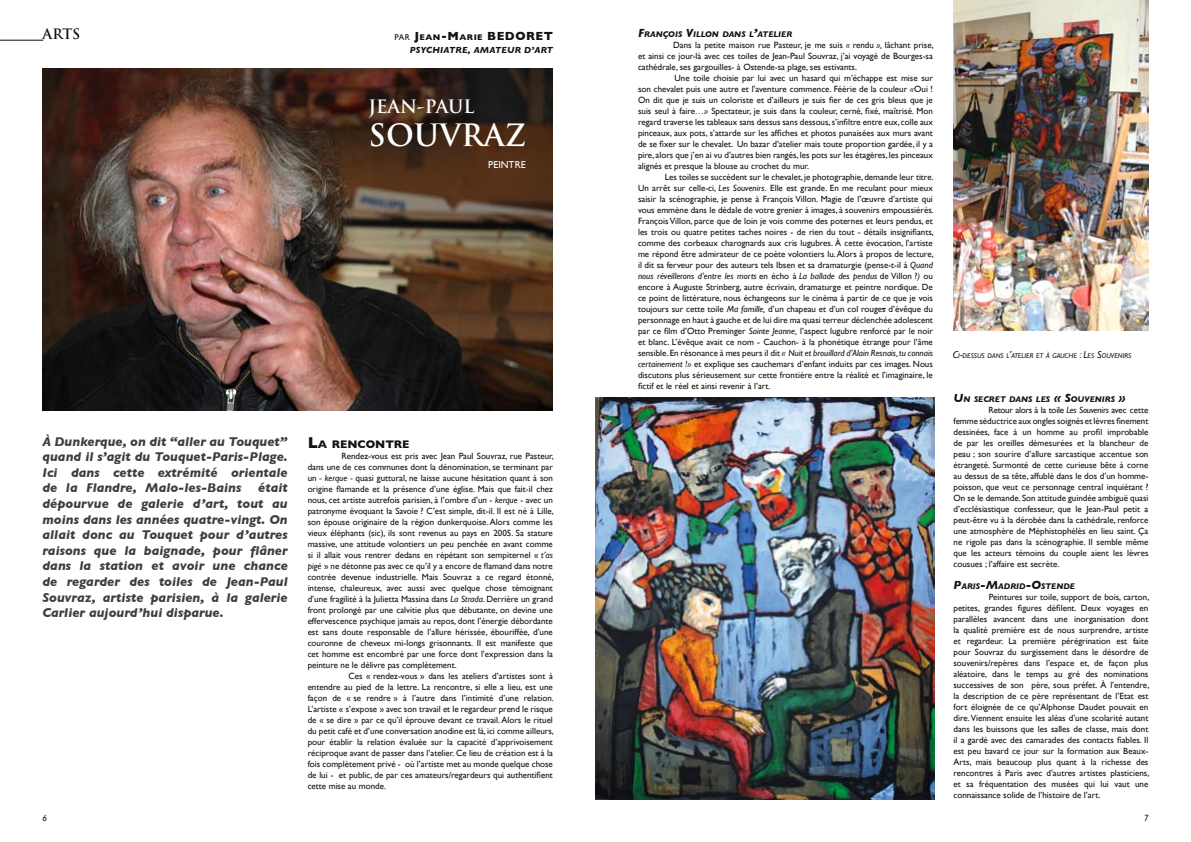
<style>
.page{position:relative;width:1191px;height:842px;background:#fff}
.page>*{position:absolute;margin:0;border:0;box-sizing:border-box;transform-origin:0 0}
.Titre_1{font:700 30px "Trajan Pro";color:#fff}
.Titre_1-2{font:700 18px "Trajan Pro";color:#fff}
.t1{font:700 14px "Trajan Pro";color:#111212}
.t2{font:italic 700 13px/15.6px "Gill Sans";color:#3e3e3d;text-align:justify}
.t3{font:700 12px "Gill Sans";letter-spacing:.04em;color:#111212}
.t4{font:700 11.2px "Gill Sans";color:#111212}
.Titre_1-3{font:10px "Gill Sans";color:#fff}
.t5{font:9px/11px "Gill Sans";color:#111212;text-align:justify}
.t6{font:italic 700 9px "Gill Sans";letter-spacing:.025em;color:#111212}
.t7{font:italic 9px "Gill Sans";color:#111212}
.t8{font:italic 700 8.4px "Gill Sans";color:#111212}
.Infos_agenda{font:italic 7px "Gill Sans";color:#111212}
.s1{font-weight:400;font-size:8.4px}
.s2{font-size:8.4px}
.s3{font-size:16px}
.s4{font-style:italic}
.s5{font-size:12px}
.s6{font-size:10px}
</style>
<div class="page">
<img style="left:43px;top:69px;width:510px;height:341px">
<hr style="left:0;top:40px;width:43px;height:1px;background:#111212">
<img style="left:953px;top:0;width:195px;height:330px">
<img style="left:595px;top:398px;width:339px;height:402px">
<p class="t1" style="left:43px;top:25px;width:39px">ARTS</p>
<p class="t3" style="left:394px;top:29px;width:160px"><span class="s1">PAR</span> J<span class="s2">EAN</span>-M<span class="s2">ARIE</span> BEDORET</p>
<p class="t6" style="left:410px;top:45px;width:145px">PSYCHIATRE, AMATEUR D’ART</p>
<p class="Titre_1-2" style="left:369px;top:95px;width:107px">JEAN-PAUL</p>
<p class="Titre_1" style="left:369px;top:116px;width:159px">SOUVRAZ</p>
<p class="Titre_1-3" style="left:488px;top:158px;width:39px">PEINTRE</p>
<p class="t2" style="left:43px;top:433px;width:247px">À Dunkerque, on dit “aller au Touquet” quand il s’agit du Touquet-Paris-Plage.<br>Ici dans cette extrémité orientale de la Flandre, Malo-les-Bains</p>
<p class="t2" style="left:43px;top:480px;width:247px;text-indent:216px">était dépourvue de galerie d’art, tout au moins dans les années quatre-vingt. On allait donc au Touquet pour d’autres raisons que la baignade, pour flâner dans la station et avoir une chance de regarder des toiles de Jean-Paul Souvraz, artiste parisien, à la galerie Carlier aujourd’hui disparue.</p>
<p class="t7" style="left:43px;top:812px;width:6px">6</p>
<p class="t4" style="left:308px;top:437px;width:103px"><span class="s3">L</span>A RENCONTRE</p>
<p class="t5" style="left:308px;top:450px;width:248px;text-indent:34px">Rendez-vous est pris avec Jean Paul Souvraz, rue Pasteur, dans une de ces communes dont la dénomination, se terminant par un <span class="s4">- kerque -</span> quasi guttural, ne laisse aucune hésitation quant à son origine flamande et la présence d’une église. Mais que fait-il chez nous, cet artiste autrefois parisien, à l’ombre d’un - <span class="s4">kerque</span> - avec un patronyme évoquant la Savoie ? C’est simple, dit-il. Il est né à Lille, son épouse originaire de la région dunkerquoise. Alors comme les vieux éléphants (sic), ils sont revenus au pays en 2005. Sa stature massive, une attitude volontiers un peu penchée en avant comme si il allait vous rentrer dedans en répétant son sempiternel « <span class="s4">t’as pigé</span> » ne détonne pas avec ce qu’il y a encore de flamand dans notre contrée devenue industrielle. Mais Souvraz a ce regard étonné, intense, chaleureux, avec aussi avec quelque chose témoignant d’une fragilité à la Julietta Massina dans <span class="s4">La Strada</span>. Derrière un grand front prolongé par une calvitie plus que débutante, on devine une effervescence psychique jamais au repos, dont l’énergie débordante est sans doute responsable de l’allure hérissée, ébouriffée, d’une couronne de cheveux mi-longs grisonnants. Il est manifeste que cet homme est encombré par une force dont l’expression dans la peinture ne le délivre pas complètement.</p>
<p class="t5" style="left:308px;top:670px;width:248px;text-indent:41px">Ces « rendez-vous » dans les ateliers d’artistes sont à entendre au pied de la lettre. La rencontre, si elle a lieu, est une façon de « se rendre » à l’autre dans l’intimité d’une relation.<br>L’artiste « s’expose » avec son travail et le regardeur prend le risque de « se dire » par ce qu’il éprouve devant ce travail. Alors le rituel du petit café et d’une conversation anodine est là, ici comme ailleurs, pour établir la relation évaluée sur la capacité d’apprivoisement réciproque avant de passer dans l’atelier. Ce lieu de création est à la fois complètement privé - où l’artiste met au monde quelque chose de lui - et public, de par ces amateurs/regardeurs qui authentifient cette mise au monde.</p>
<p class="t8" style="left:638px;top:29px;width:156px"><span class="s5">F</span>RANÇOIS <span class="s5">V</span>ILLON DANS L<span class="s5">’</span>ATELIER</p>
<p class="t5" style="left:638px;top:39px;width:297px;text-indent:35px">Dans la petite maison rue Pasteur, je me suis <span class="s4">«</span> rendu <span class="s4">»,</span> lâchant prise, et ainsi ce jour-là avec ces toiles de Jean-Paul Souvraz, j’ai voyagé de Bourges-sa cathédrale, ses gargouilles- à Ostende-sa plage, ses estivants.</p>
<p class="t5" style="left:638px;top:72px;width:296px;text-indent:36px">Une toile choisie par lui avec un hasard qui m’échappe est mise sur son chevalet puis une autre et l’aventure commence. Féérie de la couleur <span class="s4">«</span>Oui !<br>On dit que je suis un coloriste et d’ailleurs je suis fier de ces gris bleus que je suis seul à faire<span class="s4">…»</span> Spectateur, je suis dans la couleur, cerné, fixé, maîtrisé. Mon regard traverse les tableaux sans dessus sans dessous, s’infiltre entre eux, colle aux pinceaux, aux pots, s’attarde sur les affiches et photos punaisées aux murs avant de se fixer sur le chevalet. Un bazar d’atelier mais toute proportion gardée, il y a pire, alors que j’en ai vu d’autres bien rangés, les pots sur les étagères, les pinceaux alignés et presque la blouse au crochet du mur.</p>
<p class="t5" style="left:638px;top:171px;width:297px;text-indent:27px">Les toiles se succèdent sur le chevalet, je photographie, demande leur titre.<br>Un arrêt sur celle-ci, <span class="s4">Les Souvenirs.</span> Elle est grande. En me reculant pour mieux saisir la scénographie, je pense à François Villon. Magie de l’œuvre d’artiste qui vous emmène dans le dédale de votre grenier à images, à souvenirs empoussiérés.<br>François Villon, parce que de loin je vois comme des poternes et leurs pendus, et les trois ou quatre petites taches noires - de rien du tout - détails insignifiants, comme des corbeaux charognards aux cris lugubres. À cette évocation, l’artiste me répond être admirateur de ce poète volontiers lu. Alors à propos de lecture, il dit sa ferveur pour des auteurs tels Ibsen et sa dramaturgie (pense-t-il à <span class="s4">Quand nous réveillerons d’entre les morts</span> en écho à <span class="s4">La ballade des pendus</span> de Villon ?<span class="s4">)</span> ou encore à Auguste Strinberg, autre écrivain, dramaturge et peintre nordique. De ce point de littérature, nous échangeons sur le cinéma à partir de ce que je vois toujours sur cette toile <span class="s4">Ma famille,</span> d’un chapeau et d’un col rouges d’évêque du personnage en haut à gauche et de lui dire ma quasi terreur déclenchée adolescent par ce film d’Otto Preminger <span class="s4">Sainte Jeanne,</span> l’aspect lugubre renforcé par le noir et blanc. L’évêque avait ce nom - Cauchon- à la phonétique étrange pour l’âme sensible. En résonance à mes peurs il dit <span class="s4">« Nuit et brouillard d’Alain Resnais, tu connais certainement !»</span> et explique ses cauchemars d’enfant induits par ces images. Nous discutons plus sérieusement sur cette frontière entre la réalité et l’imaginaire, le fictif et le réel et ainsi revenir à l’art.</p>
<p class="Infos_agenda" style="left:952px;top:352px;width:180px"><span class="s6">C</span>I<span class="s6">-</span>DESSUS DANS L<span class="s6">’</span>ATELIER ET À GAUCHE <span class="s6">: L</span>ES <span class="s6">S</span>OUVENIRS</p>
<p class="t8" style="left:953px;top:394px;width:174px"><span class="s5">U</span>N SECRET DANS LES <span class="s5">« S</span>OUVENIRS <span class="s5">»</span></p>
<p class="t5" style="left:953px;top:404px;width:196px;text-indent:35px">Retour alors à la toile <span class="s4">Les Souvenirs</span> avec cette femme séductrice aux ongles soignés et lèvres finement dessinées, face à un homme au profil improbable de par les oreilles démesurées et la blancheur de peau ; son sourire d’allure sarcastique accentue son étrangeté. Surmonté de cette curieuse bête à corne au dessus de sa tête, affublé dans le dos d’un homme&shy;poisson, que veut ce personnage central inquiétant ?<br>On se le demande. Son attitude guindée ambiguë quasi d’ecclésiastique confesseur, que le Jean-Paul petit a peut-être vu à la dérobée dans la cathédrale, renforce une atmosphère de Méphistophélès en lieu saint. Ça ne rigole pas dans la scénographie. Il semble même que les acteurs témoins du couple aient les lèvres cousues ; l’affaire est secrète.</p>
<p class="t8" style="left:953px;top:581px;width:123px"><span class="s5">P</span>ARIS<span class="s5">-M</span>ADRID<span class="s5">-O</span>STENDE</p>
<p class="t5" style="left:953px;top:591px;width:197px;text-indent:35px">Peintures sur toile, support de bois, carton, petites, grandes figures défilent. Deux voyages en parallèles avancent dans une inorganisation dont la qualité première est de nous surprendre, artiste et regardeur. La première pérégrination est faite pour Souvraz du surgissement dans le désordre de souvenirs/repères dans l’espace et, de façon plus aléatoire, dans le temps au gré des nominations successives de son père, sous préfet. À l’entendre, la description de ce père représentant de l’Etat est fort éloignée de ce qu’Alphonse Daudet pouvait en dire. Viennent ensuite les aléas d’une scolarité autant dans les buissons que les salles de classe, mais dont il a gardé avec des camarades des contacts fiables. Il est peu bavard ce jour sur la formation aux Beaux-Arts, mais beaucoup plus quant à la richesse des rencontres à Paris avec d’autres artistes plasticiens, et sa fréquentation des musées qui lui vaut une connaissance solide de l’histoire de l’art.</p>
<p class="t7" style="left:1143px;top:813px;width:6px">7</p>
</div>
